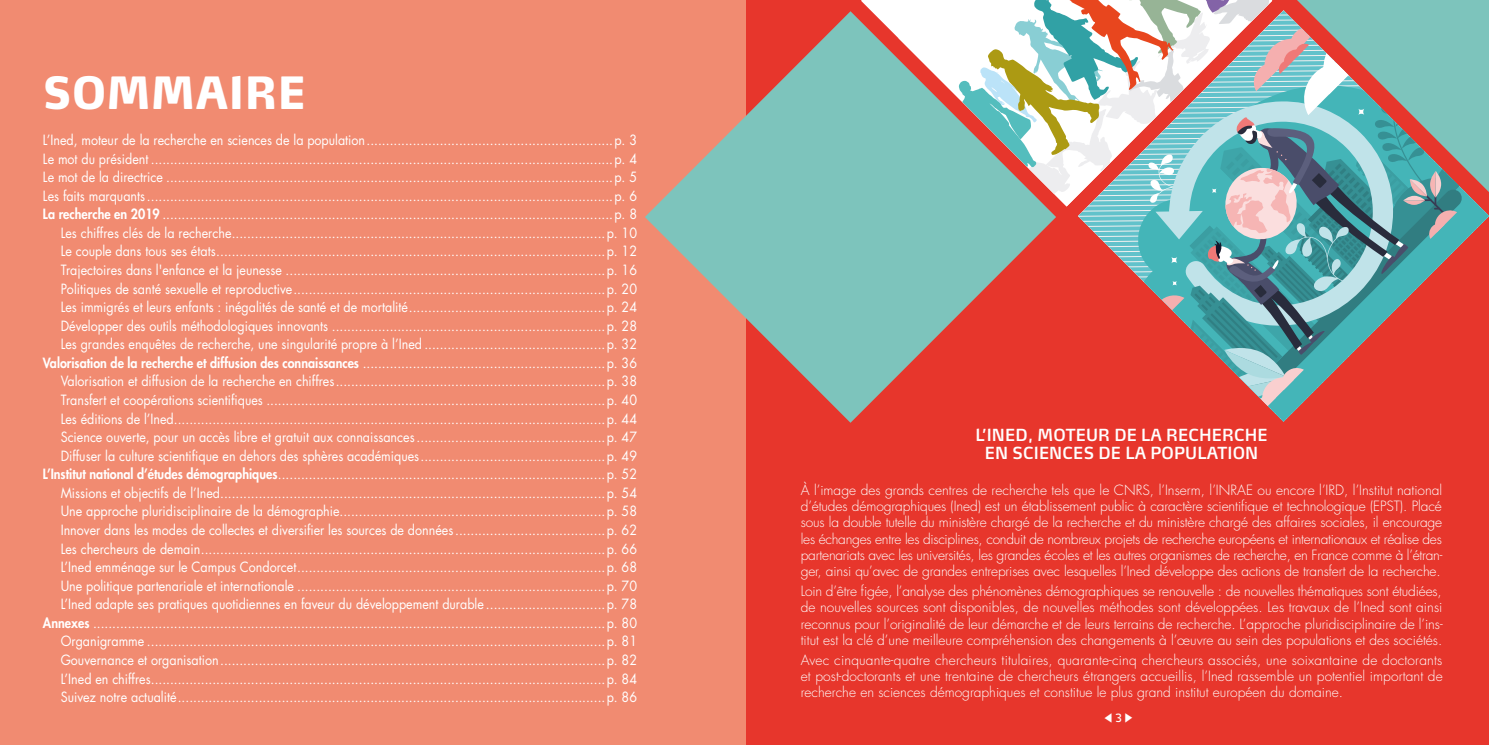
<style>
.page{position:relative;width:1489px;height:745px;background:#fff}
.page>*{position:absolute;margin:0;border:0;box-sizing:border-box;transform-origin:0 0}
.t1{font:900 44px "Max OT";color:#fff;scale:.91 1}
.t2{font:600 16.5px/17.5px "Max OT";letter-spacing:.01em;color:#fff;text-align:center;scale:.91 1}
.t3{font:13.75px/18.5px "Futura Std";color:#fff;text-align:right;scale:.91 1}
.t4{font:300 13.75px/16.2px "Futura Std";color:#fff;text-align:justify}
.t5{font:11.25px "Max OT";color:#fff;scale:.85 1}
.s1{font-weight:800}
</style>
<div class="page">
<div style="left:726px;top:0;width:762px;height:744px;background:#e7362c"></div>
<div style="left:0;top:0;width:745px;height:744px;background:#f18b71"></div>
<svg style="left:645px;top:11px;width:253px;height:411px;fill:#7dc4bc"></svg>
<svg style="left:898px;top:0;width:590px;height:419px"></svg>
<h1 class="t1" style="left:43px;top:64px;width:291px">SOMMAIRE</h1>
<p class="t3" style="left:43px;top:131px;width:654px">L’Ined, moteur de la recherche en sciences de la population................................................................p. 3<br>Le mot du président ........................................................................................................................p. 4<br>Le mot de la directrice ....................................................................................................................p. 5<br>Les faits marquants.........................................................................................................................p. 6<br><span class="s1">La recherche en 2019</span> .....................................................................................................................p. 8<br>Les chiffres clés de la recherche.................................................................................................p. 10<br>Le couple dans tous ses états.....................................................................................................p. 12<br>Trajectoires dans l'enfance et la jeunesse ...................................................................................p. 16<br>Politiques de santé sexuelle et reproductive.................................................................................p. 20<br>Les immigrés et leurs enfants : inégalités de santé et de mortalité...................................................p. 24<br>Développer des outils méthodologiques innovants .......................................................................p. 28<br>Les grandes enquêtes de recherche, une singularité propre à l’Ined ...............................................p. 32<br><span class="s1">Valorisation de la recherche et diffusion des connaissances</span> ...............................................................p. 36<br>Valorisation et diffusion de la recherche en chiffres......................................................................p. 38<br>Transfert et coopérations scientifiques ........................................................................................p. 40<br>Les éditions de l’Ined................................................................................................................p. 44<br>Science ouverte, pour un accès libre et gratuit aux connaissances .................................................p. 47<br>Diffuser la culture scientifique en dehors des sphères académiques................................................p. 49<br><span class="s1">L’Institut national d’études démographiques</span>.....................................................................................p. 52<br>Missions et objectifs de l’Ined....................................................................................................p. 54<br>Une approche pluridisciplinaire de la démographie.....................................................................p. 58<br>Innover dans les modes de collectes et diversifier les sources de données.......................................p. 62<br>Les chercheurs de demain.........................................................................................................p. 66<br>L’Ined emménage sur le Campus Condorcet................................................................................p. 68<br>Une politique partenariale et internationale ................................................................................p. 70<br>L’Ined adapte ses pratiques quotidiennes en faveur du développement durable ...............................p. 78<br><span class="s1">Annexes</span> .....................................................................................................................................p. 80<br>Organigramme .......................................................................................................................p. 81<br>Gouvernance et organisation....................................................................................................p. 82<br>L’Ined en chiffres......................................................................................................................p. 84<br>Suivez notre actualité...............................................................................................................p. 86</p>
<p class="t2" style="left:975px;top:426px;width:323px">L’INED, MOTEUR DE LA RECHERCHE<br>EN SCIENCES DE LA POPULATION</p>
<p class="t4" style="left:800px;top:481px;width:643px">À l’image des grands centres de recherche tels que le CNRS, l’Inserm, l’INRAE ou encore l’IRD, l’Institut national d’études démographiques (Ined) est un établissement public à caractère scientifique et technologique (EPST). Placé sous la double tutelle du ministère chargé de la recherche et du ministère chargé des affaires sociales, il encourage les échanges entre les disciplines, conduit de nombreux projets de recherche européens et internationaux et réalise des partenariats avec les universités, les grandes écoles et les autres organismes de recherche, en France comme à l’étran&shy;ger, ainsi qu’avec de grandes entreprises avec lesquelles l’Ined développe des actions de transfert de la recherche.</p>
<p class="t4" style="left:800px;top:583px;width:643px">Loin d’être figée, l’analyse des phénomènes démographiques se renouvelle : de nouvelles thématiques sont étudiées, de nouvelles sources sont disponibles, de nouvelles méthodes sont développées. Les travaux de l’Ined sont ainsi reconnus pour l’originalité de leur démarche et de leurs terrains de recherche. L’approche pluridisciplinaire de l’ins&shy;titut est la clé d’une meilleure compréhension des changements à l’œuvre au sein des populations et des sociétés.</p>
<p class="t4" style="left:800px;top:651px;width:643px">Avec cinquante-quatre chercheurs titulaires, quarante-cinq chercheurs associés, une soixantaine de doctorants et post-doctorants et une trentaine de chercheurs étrangers accueillis, l’Ined rassemble un potentiel important de recherche en sciences démographiques et constitue le plus grand institut européen du domaine.</p>
<p class="t5" style="left:1103px;top:710px;width:36px">◀3▶</p>
</div>
